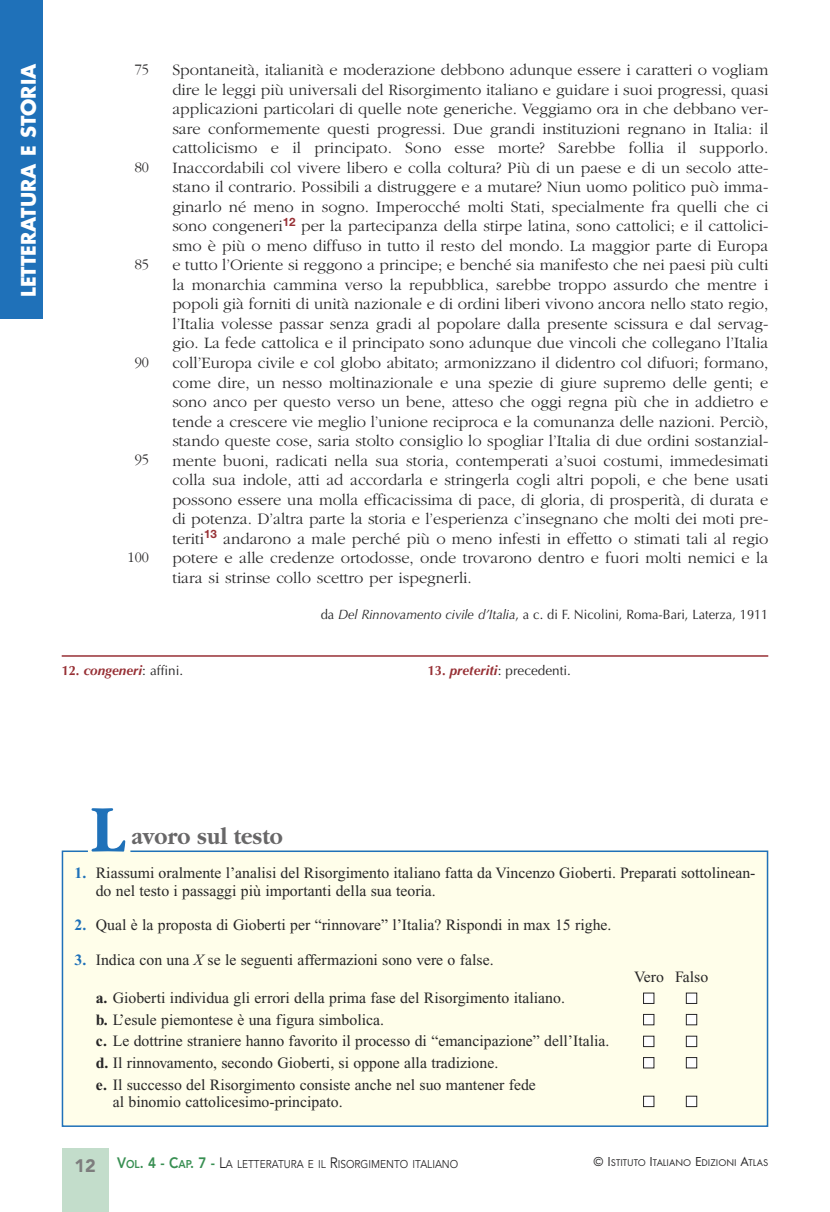
<style>
.page{position:relative;width:830px;height:1212px;background:#fff}
.page>*{position:absolute;margin:0;border:0;box-sizing:border-box;transform-origin:0 0}
.t1{font:700 69.15px "Garamond";color:#1f71b9;scale:.9 1}
.t2{font:700 24px "Garamond";color:#686768;scale:.9 1}
.t3{font:700 19.5px "Futura";color:#fff}
.t4{font:300 16.5px/19.5px "Garamond";color:#272627;text-align:justify}
.t5{font:15.75px/17.2px "Times New Roman";color:#272627}
.t6{font:300 15px "Garamond";color:#272627;scale:.95 1}
.t7{font:13.5px "Optima";color:#272627;scale:.95 1}
.t8{font:13.5px "Optima";color:#272627}
.t9{font:italic 700 13.5px "Optima";color:#973035}
.t10{font:11.25px "Avenir";color:#272627;scale:.9 1}
.t11{font:10.2px "Futura T";color:#272627}
.s1{font-style:italic}
.s2{font-style:normal}
.s3{font-weight:400;font-style:normal;color:#272627}
.s4{font-weight:700;color:#973035}
.s5{font-weight:700;font-style:italic;color:#973035}
.s6{font-weight:700;color:#1f71b9}
.s7{font-weight:700}
.s8{font-weight:900;font-size:18px;color:#7d7d7d}
.s9{font-weight:800;font-size:15px;color:#388f52}
.s10{font-weight:800;color:#388f52}
.s11{font-size:15px}
.s12{font-size:13.5px}
</style>
<div class="page">
<div style="left:0;top:0;width:43px;height:319px;background:#1f71b9"></div>
<div style="left:62px;top:1148px;width:46px;height:64px;background:#c3ddcb"></div>
<hr style="left:62px;top:655px;width:705px;height:2px;background:#973035">
<div style="left:61px;top:850px;width:707px;height:277px;background:#fffeea"></div>
<svg style="left:643px;top:993px;width:53px;height:10px"></svg>
<svg style="left:643px;top:1014px;width:53px;height:11px"></svg>
<svg style="left:643px;top:1036px;width:53px;height:10px"></svg>
<svg style="left:643px;top:1057px;width:53px;height:11px"></svg>
<svg style="left:643px;top:1096px;width:53px;height:10px"></svg>
<p class="t3" style="left:19px;top:297px;width:235px;rotate:-90deg">LETTERATURA E STORIA</p>
<p class="t6" style="left:135px;top:60px;width:16px">75</p>
<p class="t6" style="left:135px;top:158px;width:16px">80</p>
<p class="t6" style="left:135px;top:255px;width:16px">85</p>
<p class="t6" style="left:135px;top:353px;width:16px">90</p>
<p class="t6" style="left:135px;top:450px;width:16px">95</p>
<p class="t6" style="left:127px;top:548px;width:24px">100</p>
<p class="t4" style="left:172px;top:60px;width:597px">Spontaneità, italianità e moderazione debbono adunque essere i caratteri o vogliam dire le leggi più universali del Risorgimento italiano e guidare i suoi progressi, quasi applicazioni particolari di quelle note generiche. Veggiamo ora in che debbano ver&shy;sare conformemente questi progressi. Due grandi instituzioni regnano in Italia: il cattolicismo e il principato. Sono esse morte? Sarebbe follia il supporlo.<br>Inaccordabili col vivere libero e colla coltura? Più di un paese e di un secolo atte&shy;stano il contrario. Possibili a distruggere e a mutare? Niun uomo politico può imma&shy;ginarlo né meno in sogno. Imperocché molti Stati, specialmente fra quelli che ci sono congeneri<sup>12</sup> per la partecipanza della stirpe latina, sono cattolici; e il cattolici&shy;smo è più o meno diffuso in tutto il resto del mondo. La maggior parte di Europa e tutto l’Oriente si reggono a principe; e benché sia manifesto che nei paesi più culti la monarchia cammina verso la repubblica, sarebbe troppo assurdo che mentre i popoli già forniti di unità nazionale e di ordini liberi vivono ancora nello stato regio, l’Italia volesse passar senza gradi al popolare dalla presente scissura e dal servag&shy;gio. La fede cattolica e il principato sono adunque due vincoli che collegano l’Italia coll’Europa civile e col globo abitato; armonizzano il didentro col difuori; formano, come dire, un nesso moltinazionale e una spezie di giure supremo delle genti; e sono anco per questo verso un bene, atteso che oggi regna più che in addietro e tende a crescere vie meglio l’unione reciproca e la comunanza delle nazioni. Perciò, stando queste cose, saria stolto consiglio lo spogliar l’Italia di due ordini sostanzial&shy;mente buoni, radicati nella sua storia, contemperati a’suoi costumi, immedesimati colla sua indole, atti ad accordarla e stringerla cogli altri popoli, e che bene usati possono essere una molla efficacissima di pace, di gloria, di prosperità, di durata e di potenza. D’altra parte la storia e l’esperienza c’insegnano che molti dei moti pre&shy;teriti<sup>13</sup> andarono a male perché più o meno infesti in effetto o stimati tali al regio potere e alle credenze ortodosse, onde trovarono dentro e fuori molti nemici e la tiara si strinse collo scettro per ispegnerli.</p>
<p class="t7" style="left:320px;top:608px;width:472px">da <span class="s1">Del Rinnovamento civile d’Italia</span>, a c. di F. Nicolini, Roma-Bari, Laterza, 1911</p>
<p class="t9" style="left:62px;top:664px;width:123px"><span class="s2">12.</span> congeneri<span class="s3">: affini.</span></p>
<p class="t8" style="left:427px;top:664px;width:145px"><span class="s4">13.</span> <span class="s5">preteriti</span>: precedenti.</p>
<h1 class="t1" style="left:91px;top:787px;width:39px">L</h1>
<h2 class="t2" style="left:131px;top:822px;width:169px">avoro sul testo</h2>
<p class="t5" style="left:96px;top:866px;width:661px;text-indent:-21px"><span class="s6">1.</span> Riassumi oralmente l’analisi del Risorgimento italiano fatta da Vincenzo Gioberti. Preparati sottolinean&shy;do nel testo i passaggi più importanti della sua teoria.</p>
<p class="t5" style="left:74px;top:918px;width:538px"><span class="s6">2.</span> Qual è la proposta di Gioberti per “rinnovare” l’Italia? Rispondi in max 15 righe.</p>
<p class="t5" style="left:74px;top:952px;width:420px"><span class="s6">3.</span> Indica con una <span class="s1">X</span> se le seguenti affermazioni sono vere o false.</p>
<p class="t5" style="left:634px;top:969px;width:75px">Vero Falso</p>
<p class="t5" style="left:96px;top:991px;width:470px"><span class="s7">a.</span> Gioberti individua gli errori della prima fase del Risorgimento italiano.</p>
<p class="t5" style="left:96px;top:1012px;width:289px"><span class="s7">b.</span> L’esule piemontese è una figura simbolica.</p>
<p class="t5" style="left:96px;top:1034px;width:515px"><span class="s7">c.</span> Le dottrine straniere hanno favorito il processo di “emancipazione” dell’Italia.</p>
<p class="t5" style="left:96px;top:1055px;width:404px"><span class="s7">d.</span> Il rinnovamento, secondo Gioberti, si oppone alla tradizione.</p>
<p class="t5" style="left:113px;top:1077px;width:424px;text-indent:-17px"><span class="s7">e.</span> Il successo del Risorgimento consiste anche nel suo mantener fede al binomio cattolicesimo-principato.</p>
<p class="t10" style="left:74px;top:1159px;width:428px"><span class="s8">12</span> <span class="s9">V</span><span class="s10">OL</span><span class="s9">. 4 - C</span><span class="s10">AP</span><span class="s9">. 7 -</span> <span class="s11">L</span>A LETTERATURA E IL <span class="s11">R</span>ISORGIMENTO ITALIANO</p>
<p class="t11" style="left:593px;top:1156px;width:176px"><span class="s12">© I</span>STITUTO <span class="s12">I</span>TALIANO <span class="s12">E</span>DIZIONI <span class="s12">A</span>TLAS</p>
</div>
